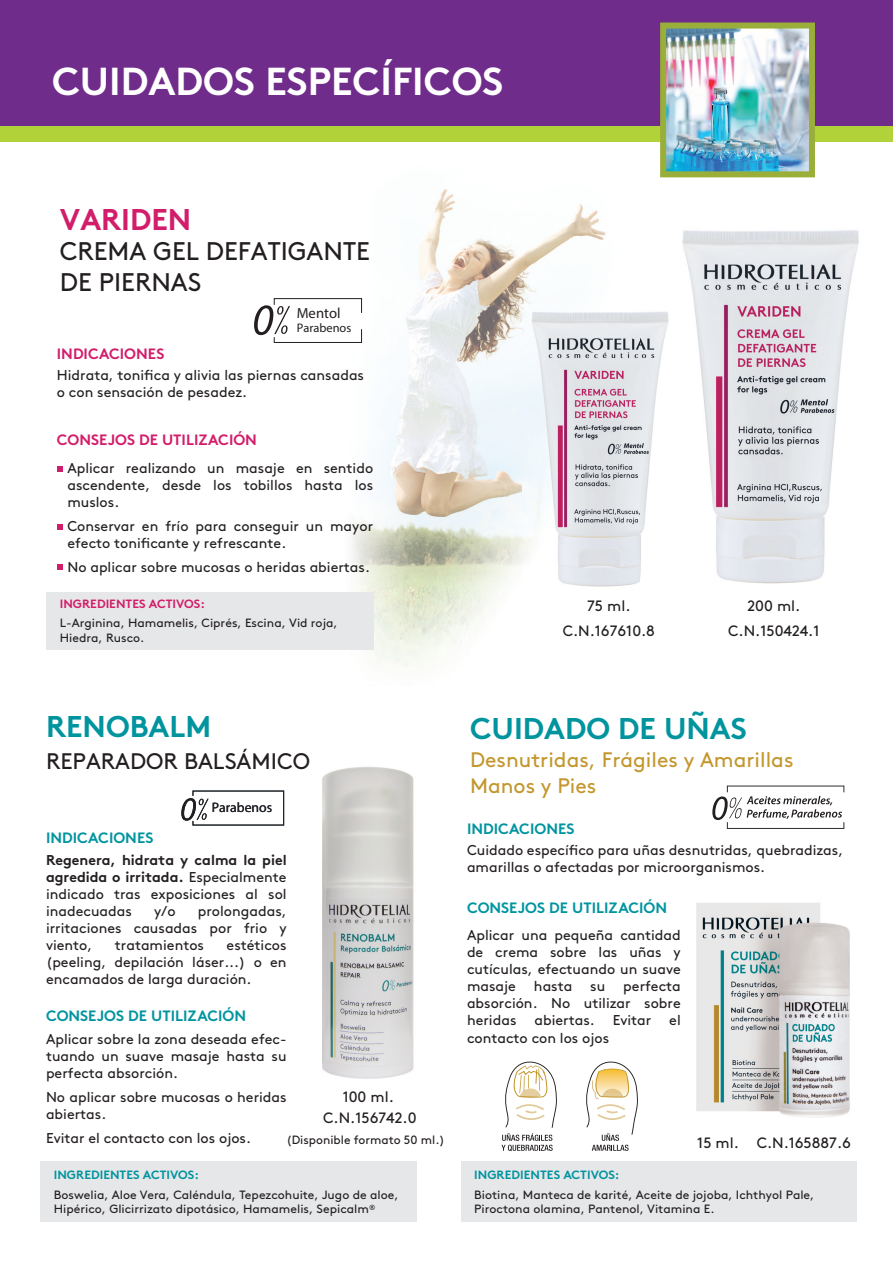
<style>
.page{position:relative;width:893px;height:1263px;background:#fff}
.page>*{position:absolute;margin:0;border:0;box-sizing:border-box;transform-origin:0 0}
.t1{font:700 39px "Brown";color:#fff}
.t2{font:700 30px "Brown";color:#00949f}
.t3{font:700 30px "Brown";color:#d21d6a}
.t4{font:25.5px/30.6px "Brown";color:#231f20}
.t5{font:22.5px "Brown";color:#231f20}
.t6{font:21px/25.2px "Brown";color:#c3972d}
.t7{font:15px/24.8px "Brown";color:#231f20;text-align:center}
.t8{font:700 15px "Brown";color:#00949f}
.t9{font:700 15px "Brown";color:#d21d6a}
.t10{font:italic 700 14.7px "Myriad";letter-spacing:.005em;color:#231f20}
.t11{font:14.25px/17.1px "Brown";color:#231f20;text-align:justify}
.t12{font:italic 700 13.8px "Myriad";color:#231f20}
.t13{font:italic 700 12.45px "Myriad";color:#231f20}
.t14{font:12px/14.4px "Brown";color:#231f20}
.t15{font:700 12px "Brown";color:#00949f}
.t16{font:700 12px "Brown";color:#d21d6a}
.s1{font-weight:700}
</style>
<div class="page">
<img style="left:362px;top:189px;width:244px;height:151px">
<img style="left:322px;top:340px;width:201px;height:328px">
<img style="left:696px;top:903px;width:154px;height:215px">
<div style="left:0;top:0;width:893px;height:133px;background:#702c8b"></div>
<div style="left:0;top:126px;width:893px;height:15px;background:#b2d23a"></div>
<div style="left:46px;top:592px;width:327px;height:57px;background:#e6e7e9"></div>
<img style="left:667px;top:30px;width:141px;height:140px">
<div style="left:660px;top:23px;width:155px;height:154px;border:6px solid #9aae3a"></div>
<svg style="left:57px;top:466px;width:6px;height:6px"></svg>
<svg style="left:57px;top:524px;width:6px;height:6px"></svg>
<svg style="left:57px;top:564px;width:6px;height:6px"></svg>
<img style="left:682px;top:230px;width:177px;height:354px">
<img style="left:523px;top:304px;width:146px;height:283px">
<div style="left:461px;top:1161px;width:395px;height:61px;background:#e6e7e9"></div>
<svg style="left:501px;top:1061px;width:56px;height:90px"></svg>
<svg style="left:586px;top:1061px;width:52px;height:90px"></svg>
<div style="left:40px;top:1161px;width:377px;height:61px;background:#e6e7e9"></div>
<img style="left:322px;top:767px;width:92px;height:312px">
<svg style="left:254px;top:298px;width:108px;height:45px"></svg>
<svg style="left:181px;top:790px;width:103px;height:36px"></svg>
<svg style="left:712px;top:785px;width:132px;height:44px"></svg>
<h1 class="t1" style="left:52px;top:50px;width:453px">CUIDADOS ESPECÍFICOS</h1>
<h2 class="t3" style="left:60px;top:195px;width:133px">VARIDEN</h2>
<h3 class="t4" style="left:60px;top:234px;width:311px">CREMA GEL DEFATIGANTE<br>DE PIERNAS</h3>
<p class="t10" style="left:297px;top:304px;width:46px">Mentol</p>
<p class="t9" style="left:57px;top:342px;width:109px">INDICACIONES</p>
<p class="t13" style="left:297px;top:320px;width:56px">Parabenos</p>
<p class="t11" style="left:57px;top:365px;width:309px">Hidrata, tonifica y alivia las piernas cansadas o con sensación de pesadez.</p>
<p class="t9" style="left:57px;top:427px;width:202px">CONSEJOS DE UTILIZACIÓN</p>
<p class="t11" style="left:67px;top:458px;width:307px">Aplicar realizando un masaje en sentido ascendente, desde los tobillos hasta los muslos.</p>
<p class="t11" style="left:67px;top:516px;width:307px">Conservar en frío para conseguir un mayor efecto tonificante y refrescante.</p>
<p class="t11" style="left:67px;top:557px;width:304px">No aplicar sobre mucosas o heridas abiertas.</p>
<p class="t16" style="left:60px;top:594px;width:147px">INGREDIENTES ACTIVOS:</p>
<p class="t14" style="left:60px;top:615px;width:279px">L-Arginina, Hamamelis, Ciprés, Escina, Vid roja,<br>Hiedra, Rusco.</p>
<p class="t7" style="left:563px;top:593px;width:94px">75 ml.<br>C.N.167610.8</p>
<p class="t7" style="left:728px;top:593px;width:93px">200 ml.<br>C.N.150424.1</p>
<h2 class="t2" style="left:46px;top:702px;width:167px">RENOBALM</h2>
<h3 class="t5" style="left:46px;top:744px;width:265px">REPARADOR BALSÁMICO</h3>
<p class="t8" style="left:46px;top:826px;width:109px">INDICACIONES</p>
<p class="t12" style="left:212px;top:799px;width:62px">Parabenos</p>
<p class="t11" style="left:46px;top:850px;width:242px"><span class="s1">Regenera, hidrata y calma la piel agredida o irritada.</span> Especialmente indicado tras exposiciones al sol inadecuadas</p>
<p class="t11" style="left:46px;top:901px;width:242px;text-indent:152px">prolongadas, irritaciones causadas por frio y viento,</p>
<p class="t11" style="left:154px;top:901px;width:23px">y/o</p>
<p class="t11" style="left:46px;top:935px;width:242px;text-indent:181px">estéticos (peeling, depilación láser...) o en encamados de larga duración.</p>
<p class="t11" style="left:115px;top:935px;width:91px">tratamientos</p>
<p class="t8" style="left:46px;top:1004px;width:202px">CONSEJOS DE UTILIZACIÓN</p>
<p class="t11" style="left:46px;top:1029px;width:242px">Aplicar sobre la zona deseada efec&shy;tuando un suave masaje hasta su perfecta absorción.</p>
<p class="t11" style="left:46px;top:1087px;width:242px">No aplicar sobre mucosas o heridas abiertas.</p>
<p class="t11" style="left:46px;top:1129px;width:206px">Evitar el contacto con los ojos.</p>
<p class="t7" style="left:323px;top:1085px;width:95px;line-height:21.3px">100 ml.<br>C.N.156742.0</p>
<p class="t14" style="left:286px;top:1131px;width:160px">(Disponible formato 50 ml.)</p>
<p class="t15" style="left:54px;top:1165px;width:147px">INGREDIENTES ACTIVOS:</p>
<p class="t14" style="left:54px;top:1187px;width:346px">Boswelia, Aloe Vera, Caléndula, Tepezcohuite, Jugo de aloe,<br>Hipérico, Glicirrizato dipotásico, Hamamelis, Sepicalm<sup>®</sup></p>
<h2 class="t2" style="left:470px;top:704px;width:278px">CUIDADO DE UÑAS</h2>
<h3 class="t6" style="left:470px;top:746px;width:325px">Desnutridas, Frágiles y Amarillas<br>Manos y Pies</h3>
<p class="t8" style="left:467px;top:816px;width:109px">INDICACIONES</p>
<p class="t11" style="left:467px;top:840px;width:378px">Cuidado específico para uñas desnutridas, quebradizas, amarillas o afectadas por microorganismos.</p>
<p class="t8" style="left:467px;top:896px;width:202px">CONSEJOS DE UTILIZACIÓN</p>
<p class="t11" style="left:467px;top:925px;width:215px">Aplicar una pequeña cantidad de crema sobre las uñas y cutículas, efectuando un suave masaje</p>
<p class="t11" style="left:467px;top:976px;width:215px;text-indent:156px">perfecta absorción. No utilizar sobre heridas</p>
<p class="t11" style="left:534px;top:976px;width:40px">hasta</p>
<p class="t11" style="left:590px;top:976px;width:17px">su</p>
<p class="t11" style="left:534px;top:1011px;width:62px">abiertas.</p>
<p class="t11" style="left:613px;top:1011px;width:40px">Evitar</p>
<p class="t11" style="left:669px;top:1011px;width:13px">el</p>
<p class="t11" style="left:467px;top:1028px;width:144px">contacto con los ojos</p>
<p class="t7" style="left:697px;top:1129px;width:43px">15 ml.</p>
<p class="t7" style="left:757px;top:1129px;width:96px">C.N.165887.6</p>
<p class="t15" style="left:474px;top:1165px;width:147px">INGREDIENTES ACTIVOS:</p>
<p class="t14" style="left:474px;top:1187px;width:342px">Biotina, Manteca de karité, Aceite de jojoba, Ichthyol Pale,<br>Piroctona olamina, Pantenol, Vitamina E.</p>
</div>
